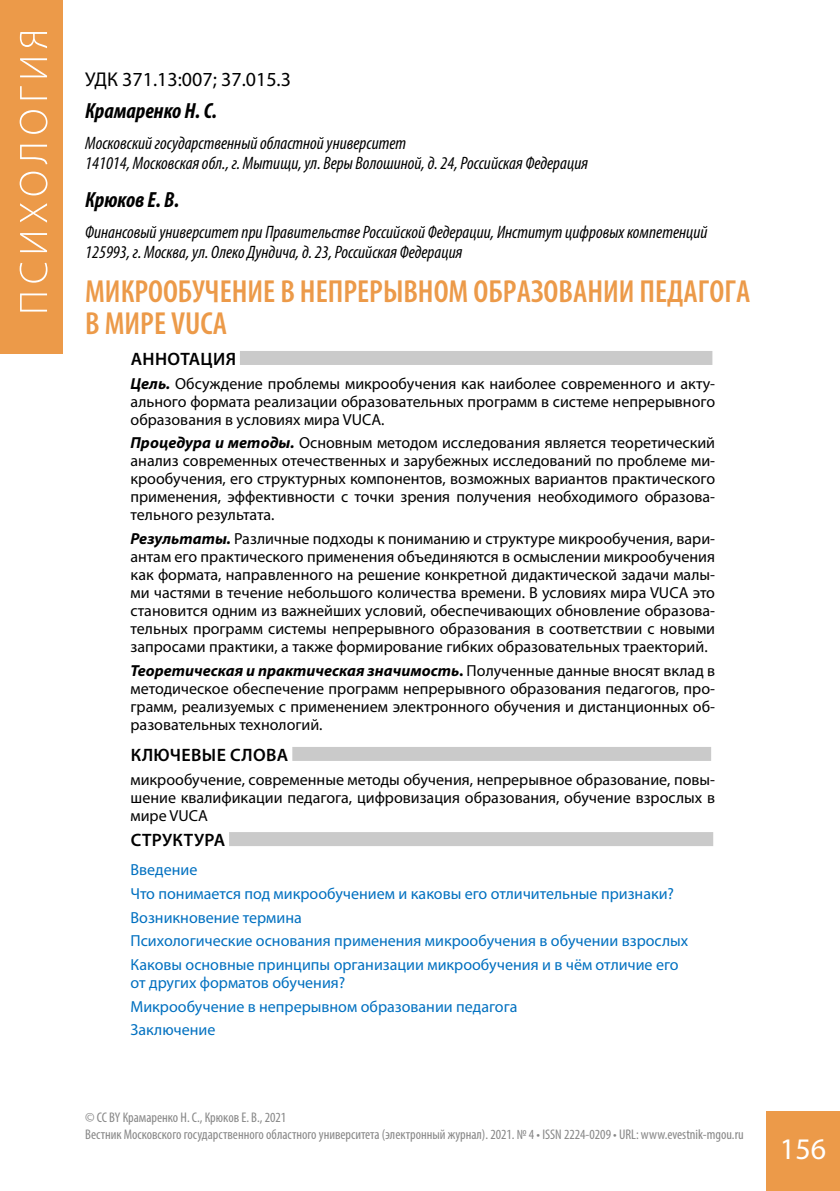
<style>
.page{position:relative;width:840px;height:1191px;background:#fff}
.page>*{position:absolute;margin:0;border:0;box-sizing:border-box;transform-origin:0 0}
.t1{font:600 condensed 32px/32px "Myriad Pro";color:#ec9a49}
.t2{font:30px "Myriad Pro";color:#fff}
.t3{font:italic 700 condensed 22px "Myriad Pro";color:#000}
.t4{font:20px "Myriad Pro";color:#000}
.t5{font:italic condensed 18px/20px "Myriad Pro";color:#000}
.t6{font:600 18px "Myriad Pro";letter-spacing:.02em;color:#000}
.t7{font:16px/18px "Myriad Pro";color:#000;text-align:justify}
.t8{font:16px/23.6px "Myriad Pro";color:#0070c0}
.t9{font:condensed 14px/16.8px "Myriad Pro";color:#878787}
.s1{font-weight:700;font-style:italic}
.s2{font-weight:700}
</style>
<div class="page">
<div style="left:0;top:0;width:62px;height:353px;background:#ec9a49"></div>
<div style="left:765px;top:1111px;width:74px;height:80px;background:#ec9a49"></div>
<svg style="left:20px;top:32px;width:27px;height:279px"></svg>
<div style="left:240px;top:351px;width:472px;height:14px;background:#cacaca"></div>
<div style="left:292px;top:747px;width:418px;height:14px;background:#cacaca"></div>
<div style="left:229px;top:832px;width:483px;height:14px;background:#cacaca"></div>
<p class="t4" style="left:85px;top:67px;width:207px">УДК 371.13:007; 37.015.3</p>
<h3 class="t3" style="left:85px;top:97px;width:133px">Крамаренко Н.С.</h3>
<p class="t5" style="left:85px;top:133px;width:504px">Московский государственный областной университет<br>141014, Московскаяобл., г. Мытищи, ул. Веры Волошиной, д.24, Российская Федерация</p>
<h3 class="t3" style="left:85px;top:186px;width:96px">Крюков Е. В.</h3>
<p class="t5" style="left:85px;top:222px;width:623px">Финансовый университет при Правительстве Российской Федерации, Институт цифровых компетенций<br>125993, г. Москва, ул. Олеко Дундича, д.23, Российская Федерация</p>
<h1 class="t1" style="left:85px;top:275px;width:666px">МИКРООБУЧЕНИЕ В НЕПРЕРЫВНОМ ОБРАЗОВАНИИ ПЕДАГОГА<br>В МИРЕ VUCА</h1>
<p class="t6" style="left:131px;top:347px;width:107px">Аннотация</p>
<p class="t7" style="left:130px;top:374px;width:585px"><span class="s1">Цель.</span> Обсуждение проблемы микрообучения как наиболее современного и акту&shy;ального формата реализации образовательных программ в системе непрерывного образования в условиях мира VUCA.</p>
<p class="t7" style="left:130px;top:434px;width:585px"><span class="s1">Процедура и методы.</span> Основным методом исследования является теоретический анализ современных отечественных и зарубежных исследований по проблеме ми&shy;крообучения, его структурных компонентов, возможных вариантов практического применения, эффективности с точки зрения получения необходимого образова&shy;тельного результата.</p>
<p class="t7" style="left:130px;top:529px;width:585px"><span class="s1">Результаты.</span> Различные подходы к пониманию и структуре микрообучения, вари&shy;антам его практического применения объединяются в осмыслении микрообучения как формата, направленного на решение конкретной дидактической задачи малы&shy;ми частями в течение небольшого количества времени. В условиях мира VUCA это становится одним из важнейших условий, обеспечивающих обновление образова&shy;тельных программ системы непрерывного образования в соответствии с новыми запросами практики, а также формирование гибких образовательных траекторий.</p>
<p class="t7" style="left:130px;top:661px;width:585px"><span class="s1">Теоретическая и практическая значимость</span><span class="s2">.</span> Полученные данные вносят вклад в методическое обеспечение программ непрерывного образования педагогов, про&shy;грамм, реализуемых с применением электронного обучения и дистанционных об&shy;разовательных технологий.</p>
<p class="t6" style="left:131px;top:743px;width:158px">Ключевые слова</p>
<p class="t7" style="left:130px;top:770px;width:585px">микрообучение, современные методы обучения, непрерывное образование, повы&shy;шение квалификации педагога, цифровизация образования, обучение взрослых в мире VUCA</p>
<p class="t6" style="left:131px;top:828px;width:95px">структура</p>
<p class="t8" style="left:130px;top:858px;width:559px">Введение<br>Что понимается под микрообучением и каковы его отличительные признаки?<br>Возникновение термина<br>Психологические основания применения микрообучения в обучении взрослых Каковы основные принципы организации микрообучения и в чём отличие его</p>
<p class="t8" style="left:130px;top:970px;width:388px">от других форматов обучения?<br>Микрообучение в непрерывном образовании педагога<br>Заключение</p>
<p class="t9" style="left:85px;top:1109px;width:659px">© CC BY Крамаренко Н. С., Крюков Е. В., 2021<br>Вестник Московского государственного областного университета (электронный журнал). 2021. № 4 • ISSN 2224-0209 • URL: www.evestnik-mgou.ru</p>
<h2 class="t2" style="left:779px;top:1130px;width:48px">156</h2>
</div>
